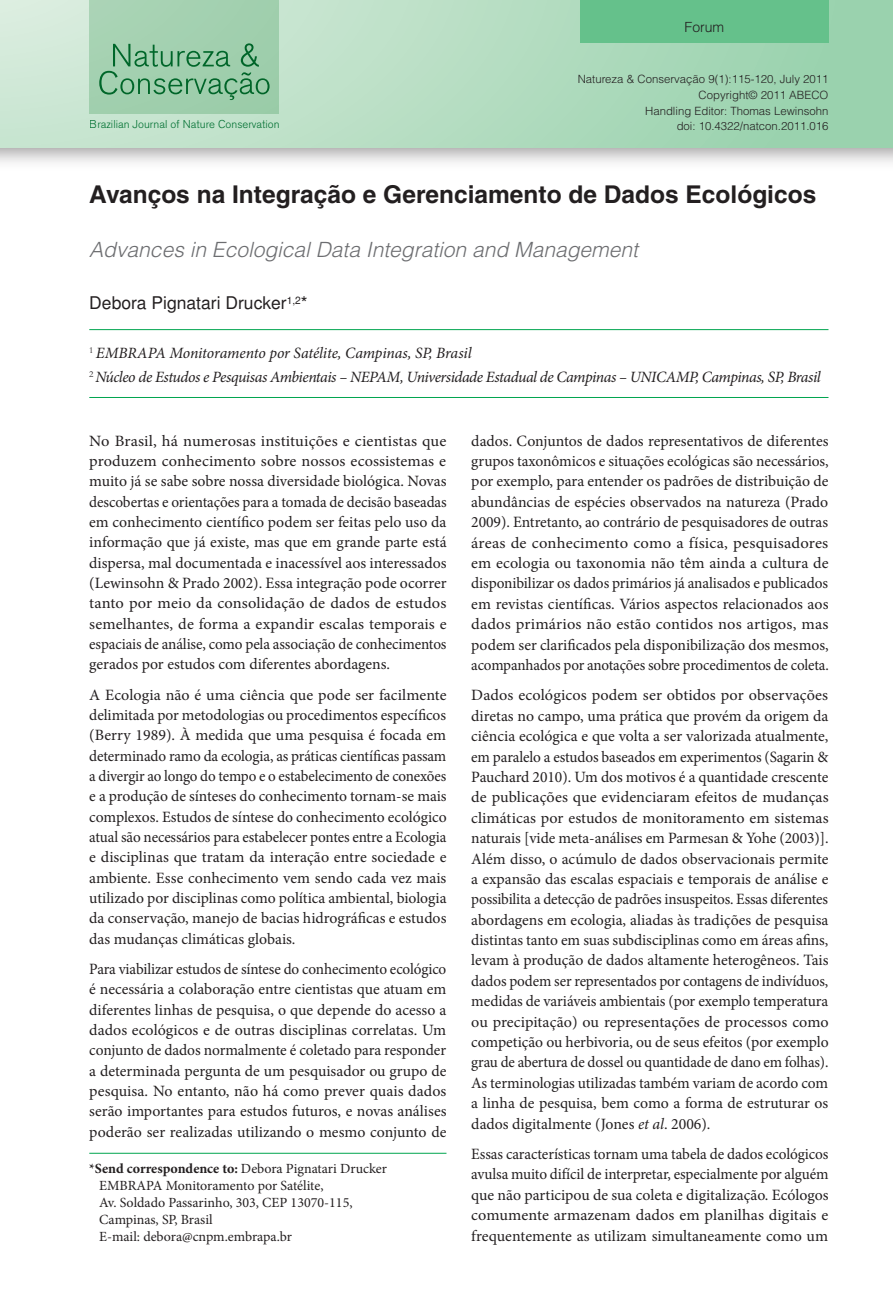
<style>
.page{position:relative;width:893px;height:1315px;background:#fff}
.page>*{position:absolute;margin:0;border:0;box-sizing:border-box;transform-origin:0 0}
.Título___1o_idioma{font:700 24.5px "Helvetica";color:#231f20}
.Titulo___2o_idioma{font:italic 300 21px "Helvetica";color:#6c6d70}
.Autores{font:17.5px "Helvetica";color:#231f20}
.Corpo{font:15.75px/20.5px "Minion Pro";color:#231f20;text-align:justify}
.Corpo-2{font:15.75px/20.3px "Minion Pro";color:#231f20;text-align:justify;scale:1.04 1}
.Corpo-3{font:15.75px/20.3px "Minion Pro";color:#231f20;text-align:justify;scale:.96 1}
.Endereço{font:italic 15.75px "Minion Pro";letter-spacing:-.025em;color:#231f20}
.autor_correspondênci{font:14px/16.8px "Minion Pro";color:#231f20}
.t1{font:300 14px "Helvetica";color:#231f20}
.pag_inicial{font:300 11.38px/15.8px "Helvetica";color:#231f20;text-align:right}
.t2{font:300 11.2px "Akzidenz Grotesk BE";color:#007e3d}
.s1{font-weight:700}
.s2{font-style:italic}
</style>
<div class="page">
<div style="left:0;top:0;width:893px;height:147px;background:linear-gradient(to right,#d3ead9,#97d1ab)"></div>
<div style="left:90px;top:0;width:189px;height:113px;background:#a3d0b0"></div>
<svg style="left:99px;top:43px;width:171px;height:57px"></svg>
<div style="left:580px;top:0;width:248px;height:42px;background:#65c18b"></div>
<hr style="left:89px;top:1153px;width:357px;height:1px;background:#00a54f">
<hr style="left:89px;top:329px;width:739px;height:1px;background:#00a54f">
<hr style="left:89px;top:397px;width:739px;height:1px;background:#00a54f">
<p class="t2" style="left:90px;top:118px;width:191px">Brazilian Journal of Nature Conservation</p>
<p class="t1" style="left:685px;top:19px;width:41px">Forum</p>
<p class="pag_inicial" style="left:578px;top:71px;width:252px">Natureza &amp; Conservação 9(1):115-120, July 2011<br>Copyright© 2011 ABECO<br>Handling Editor: Thomas Lewinsohn<br>doi: 10.4322/natcon.2011.016</p>
<p class="Título___1o_idioma" style="left:89px;top:179px;width:728px">Avanços na Integração e Gerenciamento de Dados Ecológicos</p>
<p class="Titulo___2o_idioma" style="left:89px;top:236px;width:550px">Advances in Ecological Data Integration and Management</p>
<p class="Autores" style="left:89px;top:293px;width:220px">Debora Pignatari Drucker<sup>1,2</sup>*</p>
<p class="Endereço" style="left:89px;top:342px;width:384px"><sup>1</sup> EMBRAPA Monitoramento por Satélite, Campinas, SP, Brasil</p>
<p class="Endereço" style="left:89px;top:366px;width:733px"><sup>2</sup> Núcleo de Estudos e Pesquisas Ambientais – NEPAM, Universidade Estadual de Campinas – UNICAMP, Campinas, SP, Brasil</p>
<p class="Corpo-2" style="left:89px;top:430px;width:345px">No Brasil, há numerosas instituições e cientistas que produzem conhecimento sobre nossos ecossistemas e muito já se sabe sobre nossa diversidade biológica. Novas descobertas e orientações para a tomada de decisão baseadas em conhecimento científico podem ser feitas pelo uso da informação que já existe, mas que em grande parte está dispersa, mal documentada e inacessível aos interessados (Lewinsohn &amp; Prado 2002). Essa integração pode ocorrer tanto por meio da consolidação de dados de estudos semelhantes, de forma a expandir escalas temporais e espaciais de análise, como pela associação de conhecimentos gerados por estudos com diferentes abordagens.</p>
<p class="Corpo" style="left:89px;top:684px;width:359px">A Ecologia não é uma ciência que pode ser facilmente delimitada por metodologias ou procedimentos específicos (Berry 1989). À medida que uma pesquisa é focada em determinado ramo da ecologia, as práticas científicas passam a divergir ao longo do tempo e o estabelecimento de conexões e a produção de sínteses do conhecimento tornam-se mais complexos. Estudos de síntese do conhecimento ecológico atual são necessários para estabelecer pontes entre a Ecologia e disciplinas que tratam da interação entre sociedade e ambiente. Esse conhecimento vem sendo cada vez mais utilizado por disciplinas como política ambiental, biologia da conservação, manejo de bacias hidrográficas e estudos das mudanças climáticas globais.</p>
<p class="Corpo-3" style="left:89px;top:959px;width:374px">Para viabilizar estudos de síntese do conhecimento ecológico é necessária a colaboração entre cientistas que atuam em diferentes linhas de pesquisa, o que depende do acesso a dados ecológicos e de outras disciplinas correlatas. Um conjunto de dados normalmente é coletado para responder a determinada pergunta de um pesquisador ou grupo de pesquisa. No entanto, não há como prever quais dados serão importantes para estudos futuros, e novas análises poderão ser realizadas utilizando o mesmo conjunto de</p>
<p class="autor_correspondênci" style="left:99px;top:1160px;width:289px;text-indent:-10px"><span class="s1">*Send correspondence to:</span> Debora Pignatari Drucker EMBRAPA Monitoramento por Satélite,<br>Av. Soldado Passarinho, 303, CEP 13070-115, Campinas, SP, Brasil<br>E-mail: debora@cnpm.embrapa.br</p>
<p class="Corpo" style="left:471px;top:430px;width:359px">dados. Conjuntos de dados representativos de diferentes grupos taxonômicos e situações ecológicas são necessários, por exemplo, para entender os padrões de distribuição de abundâncias de espécies observados na natureza (Prado 2009). Entretanto, ao contrário de pesquisadores de outras áreas de conhecimento como a física, pesquisadores em ecologia ou taxonomia não têm ainda a cultura de disponibilizar os dados primários já analisados e publicados em revistas científicas. Vários aspectos relacionados aos dados primários não estão contidos nos artigos, mas podem ser clarificados pela disponibilização dos mesmos, acompanhados por anotações sobre procedimentos de coleta.</p>
<p class="Corpo" style="left:471px;top:685px;width:359px">Dados ecológicos podem ser obtidos por observações diretas no campo, uma prática que provém da origem da ciência ecológica e que volta a ser valorizada atualmente, em paralelo a estudos baseados em experimentos (Sagarin &amp; Pauchard 2010). Um dos motivos é a quantidade crescente de publicações que evidenciaram efeitos de mudanças climáticas por estudos de monitoramento em sistemas naturais [vide meta-análises em Parmesan &amp; Yohe (2003)].<br>Além disso, o acúmulo de dados observacionais permite a expansão das escalas espaciais e temporais de análise e possibilita a detecção de padrões insuspeitos. Essas diferentes abordagens em ecologia, aliadas às tradições de pesquisa distintas tanto em suas subdisciplinas como em áreas afins, levam à produção de dados altamente heterogêneos. Tais dados podem ser representados por contagens de indivíduos, medidas de variáveis ambientais (por exemplo temperatura ou precipitação) ou representações de processos como competição ou herbivoria, ou de seus efeitos (por exemplo grau de abertura de dossel ou quantidade de dano em folhas).<br>As terminologias utilizadas também variam de acordo com a linha de pesquisa, bem como a forma de estruturar os dados digitalmente (Jones <span class="s2">et al</span>. 2006).</p>
<p class="Corpo" style="left:471px;top:1143px;width:359px">Essas características tornam uma tabela de dados ecológicos avulsa muito difícil de interpretar, especialmente por alguém que não participou de sua coleta e digitalização. Ecólogos comumente armazenam dados em planilhas digitais e frequentemente as utilizam simultaneamente como um</p>
</div>
